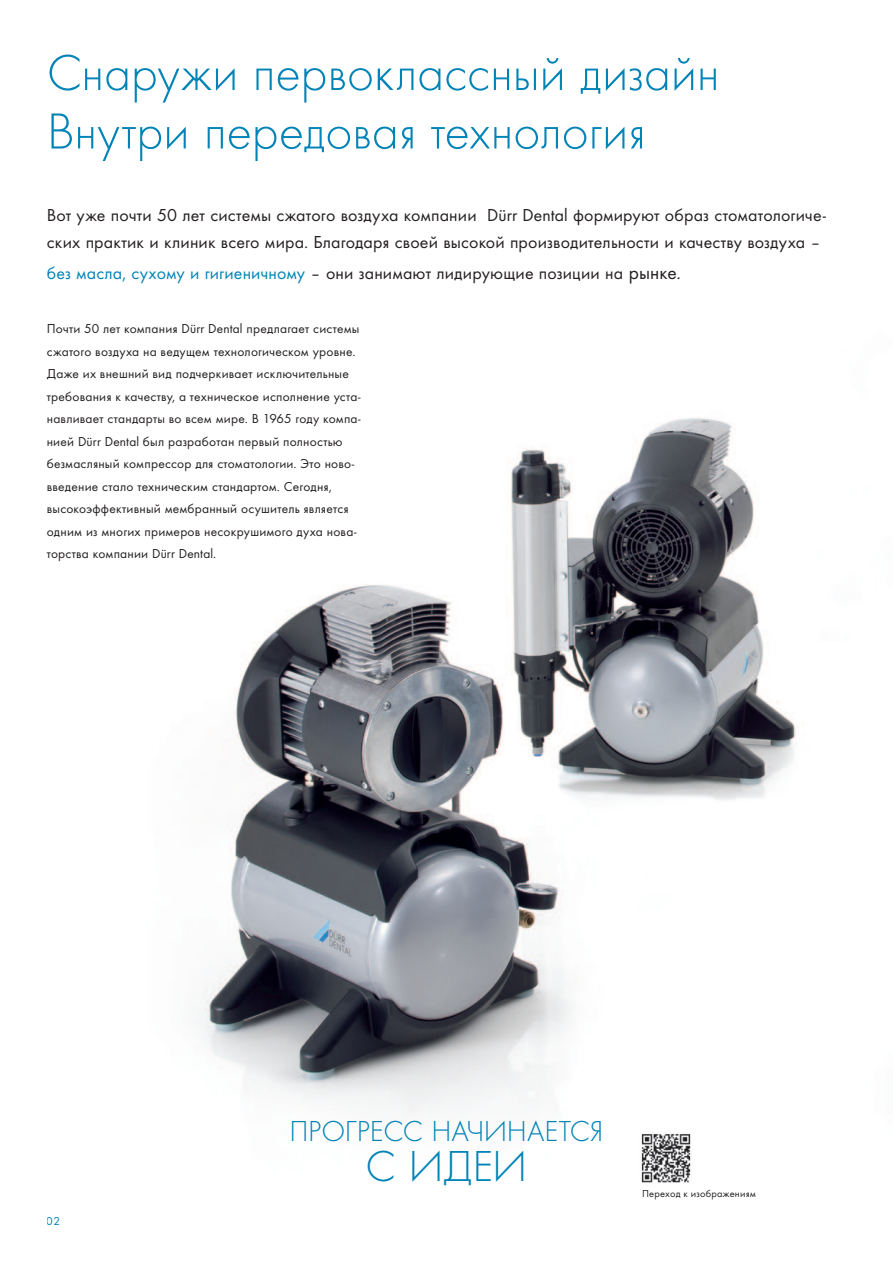
<style>
.page{position:relative;width:893px;height:1263px;background:#fff}
.page>*{position:absolute;margin:0;border:0;box-sizing:border-box;transform-origin:0 0}
.t1{font:300 52.5px/58.5px "Futura TOT";color:#0083b6}
.t2{font:300 45px "Futura TOT";color:#0083b6}
.t3{font:300 30px "Futura TOT";letter-spacing:-.015em;color:#0083b6}
.t4{font:18px/27px "Futura TOT Boo";letter-spacing:.005em;color:#231f20}
.t5{font:13.5px/22.5px "Futura TOT Boo";letter-spacing:.015em;color:#231f20}
.t6{font:12px "Futura TOT Boo";color:#0083b6}
.t7{font:10.5px "Futura TOT Boo";letter-spacing:.015em;color:#231f20}
.s1{color:#0083b6}
.s2{font-size:19.5px}
</style>
<div class="page">
<img style="left:198px;top:417px;width:599px;height:697px">
<img style="left:641px;top:1133px;width:50px;height:50px">
<h1 class="t1" style="left:47px;top:44px;width:674px">Снаружи первоклассный дизайн<br>Внутри передовая технология</h1>
<h3 class="t4" style="left:47px;top:201px;width:781px">Вот уже почти 50 лет системы сжатого воздуха компании Dürr Dental формируют образ стоматологиче&shy;ских практик и клиник всего мира. Благодаря своей высокой производительности и качеству воздуха –</h3>
<h3 class="t4" style="left:47px;top:259px;width:636px"><span class="s1">без масла, сухому и гигиеничному</span> – они занимают лидирующие позиции на <span class="s2">рынке.</span></h3>
<p class="t5" style="left:47px;top:317px;width:315px">Почти 50 лет компания Dürr Dental предлагает системы сжатого воздуха на ведущем технологическом уровне.<br>Даже их внешний вид подчеркивает исключительные требования к качеству, а техническое исполнение уста&shy;навливает стандарты во всем мире. В 1965 году компа&shy;нией Dürr Dental был разработан первый полностью безмасляный компрессор для стоматологии. Это ново&shy;введение стало техническим стандартом. Сегодня, высокоэффективный мембранный осушитель является одним из многих примеров несокрушимого духа нова&shy;торства компании Dürr Dental.</p>
<p class="t6" style="left:47px;top:1214px;width:15px">02</p>
<h3 class="t3" style="left:289px;top:1114px;width:316px">ПРОГРЕСС НАЧИНАЕТСЯ</h3>
<h2 class="t2" style="left:365px;top:1141px;width:163px">C ИДЕИ</h2>
<p class="t7" style="left:642px;top:1187px;width:115px">Переход к изображениям</p>
</div>
